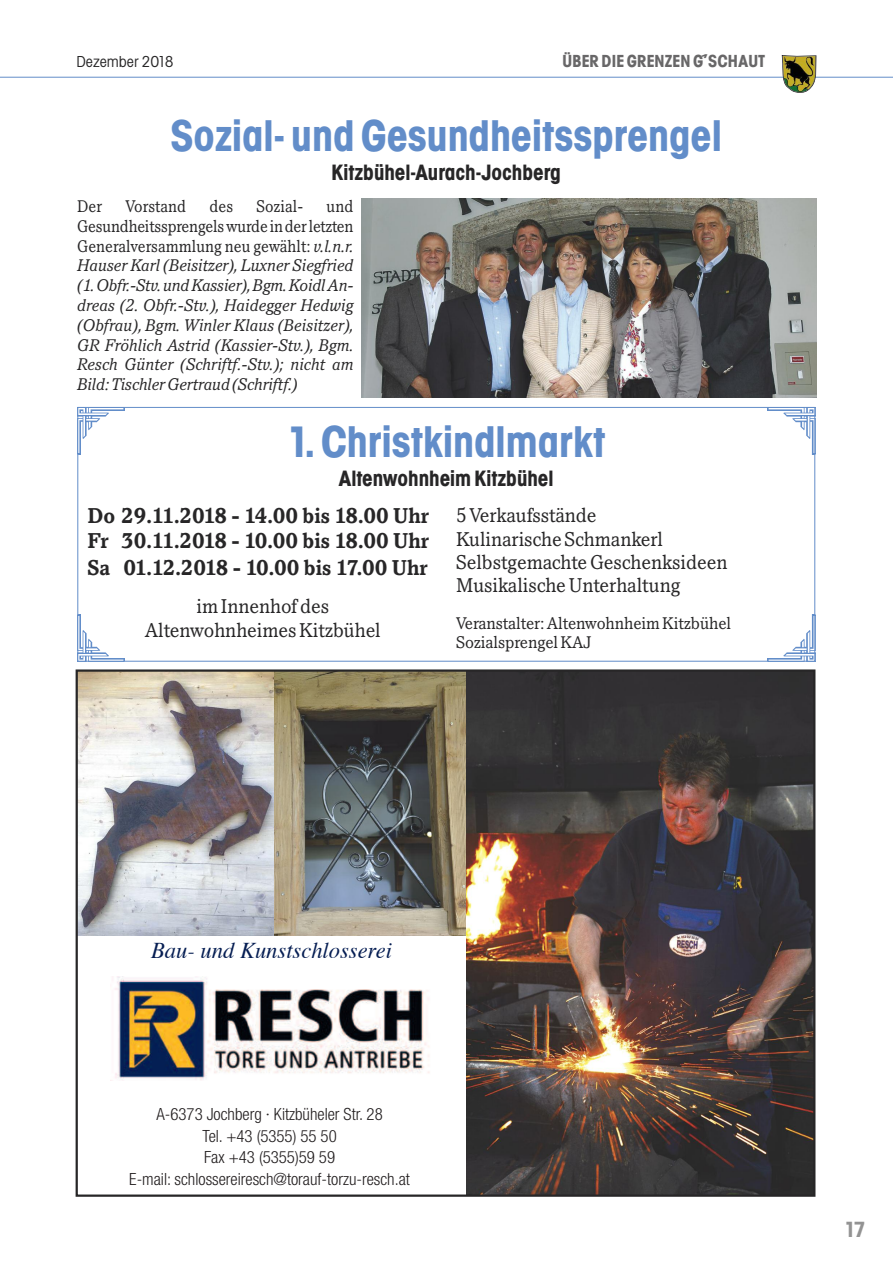
<style>
.page{position:relative;width:893px;height:1263px;background:#fff}
.page>*{position:absolute;margin:0;border:0;box-sizing:border-box;transform-origin:0 0}
.t1{font:42px "Avant Garde SB Bol Con";color:#628dc9}
.t2{font:italic 22.5px "Times";color:#061e53}
.t3{font:700 21px/25.8px "Pacella SB";color:#272627;text-align:justify}
.t4{font:21px "Avant Garde SB Bol Con";color:#272627}
.t5{font:21px "Avant Garde SB Bol Con";color:#939393}
.t6{font:19.5px/23.4px "Pacella SB";color:#272627;text-align:center}
.t7{font:300 condensed 16.8px/21.6px "Helvetica Neue LT Std";color:#231f20;text-align:center}
.t8{font:italic 16.5px/19.8px "Pacella SB";color:#272627;text-align:justify}
.t9{font:16.5px/19.8px "Pacella SB";color:#272627}
.t10{font:16.5px "Avant Garde SB Bol Con";letter-spacing:.015em;color:#686768}
.t11{font:16.5px "Pacella SB";color:#272627;scale:.95 1}
.t12{font:condensed 15px "Avant Garde SB";color:#272627}
.s1{font-style:normal}
</style>
<div class="page">
<img style="left:79px;top:409px;width:46px;height:46px">
<img style="left:768px;top:409px;width:45px;height:46px">
<img style="left:768px;top:614px;width:45px;height:46px">
<img style="left:79px;top:614px;width:46px;height:46px">
<hr style="left:0;top:77px;width:893px;height:1px;background:#628dc9">
<img style="left:273px;top:672px;width:194px;height:263px">
<img style="left:467px;top:672px;width:345px;height:522px">
<img style="left:112px;top:976px;width:318px;height:104px">
<svg style="left:79px;top:672px;width:194px;height:263px;background:#b7b4b5"></svg>
<img style="left:361px;top:199px;width:456px;height:199px">
<div style="left:77px;top:407px;width:738px;height:255px;border:1px solid #628dc9"></div>
<svg style="left:782px;top:55px;width:34px;height:38px"></svg>
<p class="t12" style="left:77px;top:53px;width:99px">Dezember 2018</p>
<p class="t10" style="left:562px;top:51px;width:204px">ÜBER DIE GRENZEN G´’SCHAUT</p>
<h1 class="t1" style="left:170px;top:112px;width:553px">Sozial- undGesundheitssprengel</h1>
<p class="t4" style="left:331px;top:160px;width:231px">Kitzbühel-Aurach-Jochberg</p>
<p class="t8" style="left:77px;top:196px;width:278px;text-indent:249px"><span class="s1">und Gesundheitssprengelswurdeinderletzten Generalversammlung neu gewählt:</span> v.l.n.r.<br>Hauser Karl (Beisitzer), Luxner Siegfried (1.Obfr.-Stv.undKassier),Bgm.KoidlAn&shy;dreas (2. Obfr.-Stv.), Haidegger Hedwig (Obfrau), Bgm. Winler Klaus (Beisitzer), GR Fröhlich Astrid (Kassier-Stv.), Bgm.<br>Resch Günter (Schriftf.-Stv.); nicht am Bild:Tischler Gertraud (Schriftf.)</p>
<p class="t11" style="left:77px;top:197px;width:28px">Der</p>
<p class="t11" style="left:126px;top:197px;width:65px">Vorstand</p>
<p class="t11" style="left:209px;top:197px;width:26px">des</p>
<p class="t11" style="left:256px;top:197px;width:51px">Sozial-</p>
<h1 class="t1" style="left:286px;top:418px;width:321px">1.Christkindlmarkt</h1>
<p class="t4" style="left:338px;top:466px;width:217px">Altenwohnheim Kitzbühel</p>
<p class="t3" style="left:88px;top:503px;width:343px">Do 29.11.2018 - 14.00 bis 18.00 Uhr Fr 30.11.2018 - 10.00 bis 18.00 Uhr Sa 01.12.2018 - 10.00 bis 17.00 Uhr</p>
<p class="t6" style="left:145px;top:595px;width:237px">im Innenhof des<br>Altenwohnheimes Kitzbühel</p>
<p class="t6" style="left:456px;top:504px;width:273px;text-align:left">5Verkaufsstände<br>Kulinarische Schmankerl<br>Selbstgemachte Geschenksideen<br>Musikalische Unterhaltung</p>
<p class="t9" style="left:456px;top:613px;width:277px">Veranstalter:Altenwohnheim Kitzbühel<br>Sozialsprengel KAJ</p>
<h2 class="t2" style="left:151px;top:941px;width:242px">Bau- und Kunstschlosserei</h2>
<p class="t7" style="left:129px;top:1105px;width:282px">A-6373 Jochberg · Kitzbüheler Str. 28<br>Tel. +43 (5355) 55 50<br>Fax +43 (5355)59 59<br>E-mail: schlossereiresch@torauf-torzu-resch.at</p>
<p class="t5" style="left:844px;top:1217px;width:23px">17</p>
</div>
